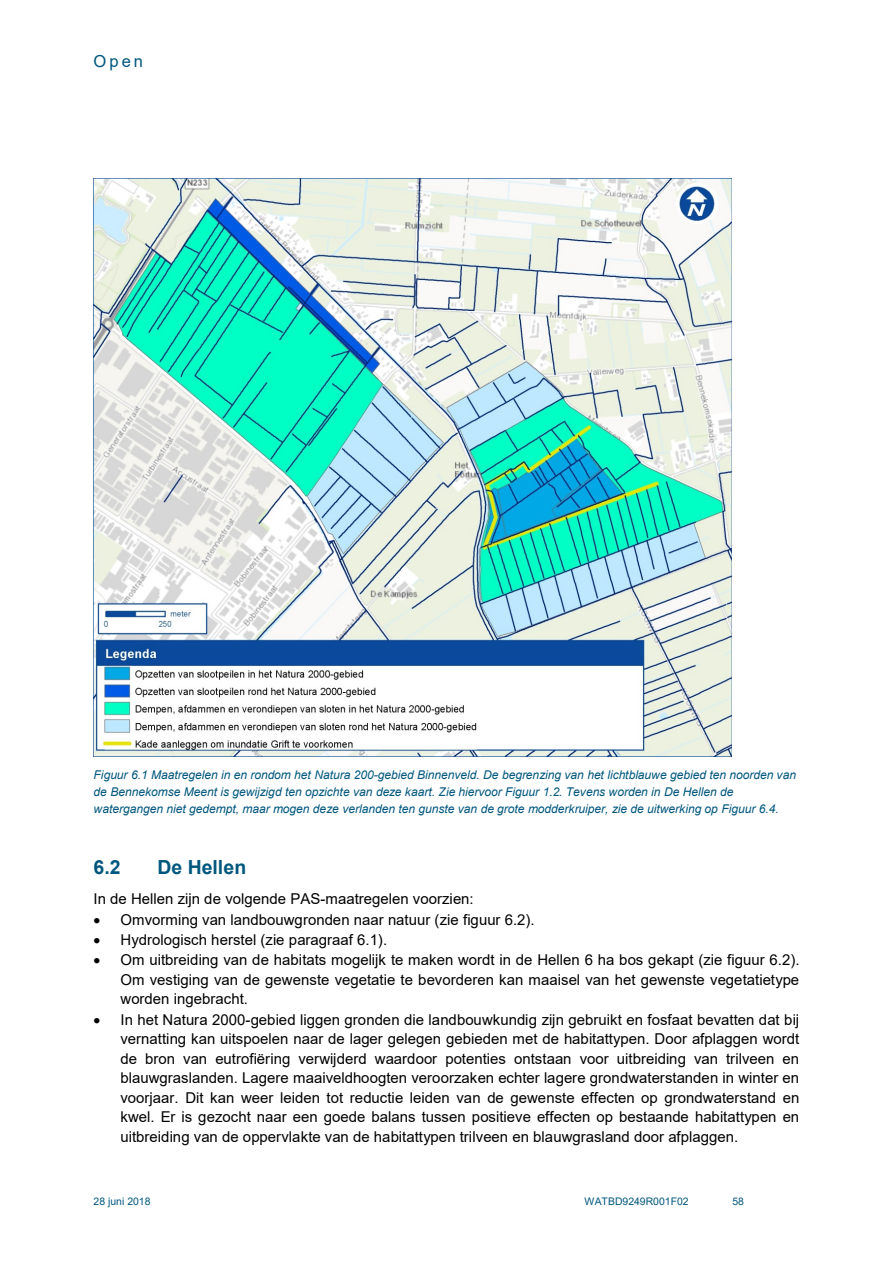
<style>
.page{position:relative;width:893px;height:1263px;background:#fff}
.page>*{position:absolute;margin:0;border:0;box-sizing:border-box;transform-origin:0 0}
.t1{font:700 19.5px "Arial";color:#00577e}
.t2{font:16.5px "Arial";color:#00577e}
.t3{font:15px/19.5px "Arial";color:#000;text-align:justify}
.t4{font:italic 12px/16.5px "Arial";letter-spacing:-.005em;color:#00577e}
.t5{font:10.5px "Arial";letter-spacing:-.005em;color:#00577e}
</style>
<div class="page">
<img style="left:94px;top:179px;width:637px;height:577px">
<p class="t2" style="left:94px;top:50px;width:51px">Open</p>
<p class="t4" style="left:94px;top:767px;width:704px">Figuur 6.1 Maatregelen in en rondom het Natura 200-gebied Binnenveld. De begrenzing van het lichtblauwe gebied ten noorden van de Bennekomse Meent is gewijzigd ten opzichte van deze kaart. Zie hiervoor Figuur 1.2. Tevens worden in De Hellen de watergangen niet gedempt, maar mogen deze verlanden ten gunste van de grote modderkruiper, zie de uitwerking op Figuur 6.4.</p>
<h2 class="t1" style="left:94px;top:853px;width:29px">6.2</h2>
<h2 class="t1" style="left:157px;top:853px;width:90px">De Hellen</h2>
<p class="t3" style="left:94px;top:889px;width:382px">In de Hellen zijn de volgende PAS-maatregelen voorzien:</p>
<p class="t3" style="left:94px;top:909px;width:443px">• Omvorming van landbouwgronden naar natuur (zie figuur 6.2).</p>
<p class="t3" style="left:94px;top:930px;width:295px">• Hydrologisch herstel (zie paragraaf 6.1).</p>
<p class="t3" style="left:121px;top:950px;width:680px;text-indent:-27px">• Om uitbreiding van de habitats mogelijk te maken wordt in de Hellen 6 ha bos gekapt (zie figuur 6.2).<br>Om vestiging van de gewenste vegetatie te bevorderen kan maaisel van het gewenste vegetatietype worden ingebracht.</p>
<p class="t3" style="left:121px;top:1010px;width:680px;text-indent:-27px">• In het Natura 2000-gebied liggen gronden die landbouwkundig zijn gebruikt en fosfaat bevatten dat bij vernatting kan uitspoelen naar de lager gelegen gebieden met de habitattypen. Door afplaggen wordt de bron van eutrofiëring verwijderd waardoor potenties ontstaan voor uitbreiding van trilveen en blauwgraslanden. Lagere maaiveldhoogten veroorzaken echter lagere grondwaterstanden in winter en voorjaar. Dit kan weer leiden tot reductie leiden van de gewenste effecten op grondwaterstand en kwel. Er is gezocht naar een goede balans tussen positieve effecten op bestaande habitattypen en uitbreiding van de oppervlakte van de habitattypen trilveen en blauwgrasland door afplaggen.</p>
<p class="t5" style="left:94px;top:1194px;width:59px">28 juni 2018</p>
<p class="t5" style="left:584px;top:1194px;width:106px">WATBD9249R001F02</p>
<p class="t5" style="left:732px;top:1194px;width:13px">58</p>
</div>
